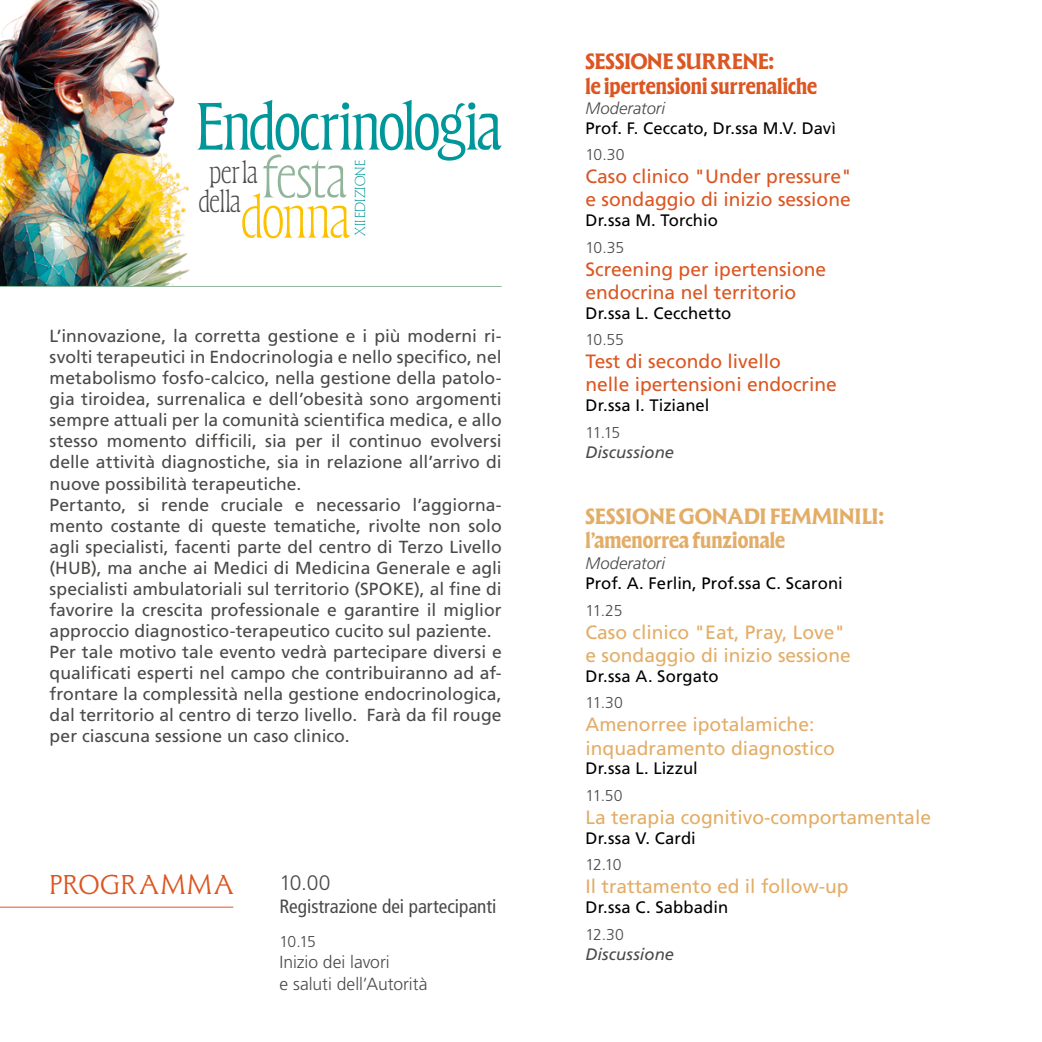
<style>
.page{position:relative;width:1042px;height:1042px;background:#fff}
.page>*{position:absolute;margin:0;border:0;box-sizing:border-box;transform-origin:0 0}
.t1{font:68.42px "Forevs";letter-spacing:-.035em;color:#00979b}
.t2{font:300 61.25px "Forevs";letter-spacing:-.025em;color:#91b59b}
.t3{font:300 31.5px/29.6px "Forevs";letter-spacing:-.02em;color:#4a4a49}
.t4{font:28px "Forevs";letter-spacing:.07em;color:#db5622}
.t5{font:700 22.75px/24.5px "Forevs";color:#e3ad67}
.t6{font:700 22.75px/25.2px "Forevs";letter-spacing:-.005em;color:#db5622}
.t7{font:300 21px "Frutiger LT Std";color:#4a4a49}
.t8{font:19.25px/23.1px "Frutiger LT Std";color:#e3ad67}
.t9{font:19.25px/23.1px "Frutiger LT Std";color:#db5622}
.t10{font:condensed 19.25px "Frutiger LT Std";color:#4a4a49}
.t11{font:17.5px/21px "Frutiger LT Std";color:#4a4a49}
.t12{font:300 17.5px/22.1px "Frutiger LT Std";color:#4a4a49}
.t13{font:16.62px "Frutiger LT Std";letter-spacing:.005em;color:#000}
.t14{font:italic 16.62px "Frutiger LT Std";letter-spacing:.005em;color:#4a4a49}
.t15{font:italic 300 16.62px "Frutiger LT Std";letter-spacing:.005em;color:#4a4a49}
.t16{font:300 15.75px "Frutiger LT Std";letter-spacing:-.04em;color:#4a4a49}
.t17{font:300 14.88px "Forevs";color:#00979b}
.s1{font-size:61.25px;color:#fcc200}
</style>
<div class="page">
<img style="left:0;top:0;width:190px;height:286px">
<hr style="left:0;top:286px;width:502px;height:1px;background:#91b59b">
<hr style="left:0;top:906px;width:233px;height:1px;background:#db5622">
<h1 class="t1" style="left:195px;top:84px;width:308px">Endocrinologia</h1>
<h3 class="t3" style="left:198px;top:156px;width:154px;text-indent:11px">per la della<span class="s1">donna</span></h3>
<h2 class="t2" style="left:262px;top:139px;width:87px">festa</h2>
<p class="t17" style="left:351px;top:236px;width:77px;rotate:-90deg">XII EDIZIONE</p>
<p class="t11" style="left:50px;top:326px;width:454px">L’innovazione, la corretta gestione e i più moderni ri&shy;svolti terapeutici in Endocrinologia e nello specifico, nel metabolismo fosfo-calcico, nella gestione della patolo&shy;gia tiroidea, surrenalica e dell’obesità sono argomenti sempre attuali per la comunità scientifica medica, e allo stesso momento difficili, sia per il continuo evolversi delle attività diagnostiche, sia in relazione all’arrivo di nuove possibilità terapeutiche.<br>Pertanto, si rende cruciale e necessario l’aggiorna&shy;mento costante di queste tematiche, rivolte non solo agli specialisti, facenti parte del centro di Terzo Livello (HUB), ma anche ai Medici di Medicina Generale e agli specialisti ambulatoriali sul territorio (SPOKE), al fine di favorire la crescita professionale e garantire il miglior approccio diagnostico-terapeutico cucito sul paziente.<br>Per tale motivo tale evento vedrà partecipare diversi e qualificati esperti nel campo che contribuiranno ad af&shy;frontare la complessità nella gestione endocrinologica, dal territorio al centro di terzo livello. Farà da fil rouge per ciascuna sessione un caso clinico.</p>
<h3 class="t4" style="left:50px;top:867px;width:185px">PROGRAMMA</h3>
<p class="t7" style="left:279px;top:871px;width:52px">10.00</p>
<p class="t10" style="left:279px;top:895px;width:218px">Registrazione dei partecipanti</p>
<p class="t16" style="left:279px;top:933px;width:38px">10.15</p>
<p class="t12" style="left:279px;top:951px;width:149px">Inizio dei lavori<br>e saluti dell’Autorità</p>
<h3 class="t6" style="left:585px;top:47px;width:233px">SESSIONE SURRENE:<br>le ipertensioni surrenaliche</h3>
<p class="t15" style="left:585px;top:98px;width:81px">Moderatori</p>
<p class="t13" style="left:585px;top:118px;width:252px">Prof. F. Ceccato, Dr.ssa M.V. Davì</p>
<p class="t16" style="left:585px;top:146px;width:40px">10.30</p>
<p class="t9" style="left:585px;top:165px;width:268px">Caso clinico "Under pressure" e sondaggio di inizio sessione</p>
<p class="t13" style="left:585px;top:211px;width:134px">Dr.ssa M. Torchio</p>
<p class="t16" style="left:585px;top:238px;width:40px">10.35</p>
<p class="t9" style="left:585px;top:257px;width:242px">Screening per ipertensione endocrina nel territorio</p>
<p class="t13" style="left:585px;top:303px;width:147px">Dr.ssa L. Cecchetto</p>
<p class="t16" style="left:585px;top:331px;width:40px">10.55</p>
<p class="t9" style="left:585px;top:350px;width:253px">Test di secondo livello<br>nelle ipertensioni endocrine</p>
<p class="t13" style="left:585px;top:396px;width:126px">Dr.ssa I. Tizianel</p>
<p class="t16" style="left:585px;top:423px;width:36px">11.15</p>
<p class="t14" style="left:585px;top:442px;width:90px">Discussione</p>
<h3 class="t5" style="left:585px;top:503px;width:300px">SESSIONE GONADI FEMMINILI: l’amenorrea funzionale</h3>
<p class="t15" style="left:585px;top:554px;width:81px">Moderatori</p>
<p class="t13" style="left:585px;top:574px;width:259px">Prof. A. Ferlin, Prof.ssa C. Scaroni</p>
<p class="t16" style="left:585px;top:601px;width:39px">11.25</p>
<p class="t8" style="left:585px;top:621px;width:267px">Caso clinico "Eat, Pray, Love" e sondaggio di inizio sessione</p>
<p class="t13" style="left:585px;top:666px;width:135px">Dr.ssa A. Sorgato</p>
<p class="t16" style="left:585px;top:694px;width:39px">11.30</p>
<p class="t8" style="left:585px;top:713px;width:251px">Amenorree ipotalamiche: inquadramento diagnostico</p>
<p class="t13" style="left:585px;top:759px;width:114px">Dr.ssa L. Lizzul</p>
<p class="t16" style="left:585px;top:786px;width:39px">11.50</p>
<p class="t8" style="left:585px;top:806px;width:347px">La terapia cognitivo-comportamentale</p>
<p class="t13" style="left:585px;top:828px;width:112px">Dr.ssa V. Cardi</p>
<p class="t16" style="left:585px;top:856px;width:38px">12.10</p>
<p class="t8" style="left:585px;top:875px;width:265px">Il trattamento ed il follow-up</p>
<p class="t13" style="left:585px;top:898px;width:144px">Dr.ssa C. Sabbadin</p>
<p class="t16" style="left:585px;top:925px;width:40px">12.30</p>
<p class="t14" style="left:585px;top:944px;width:90px">Discussione</p>
</div>
